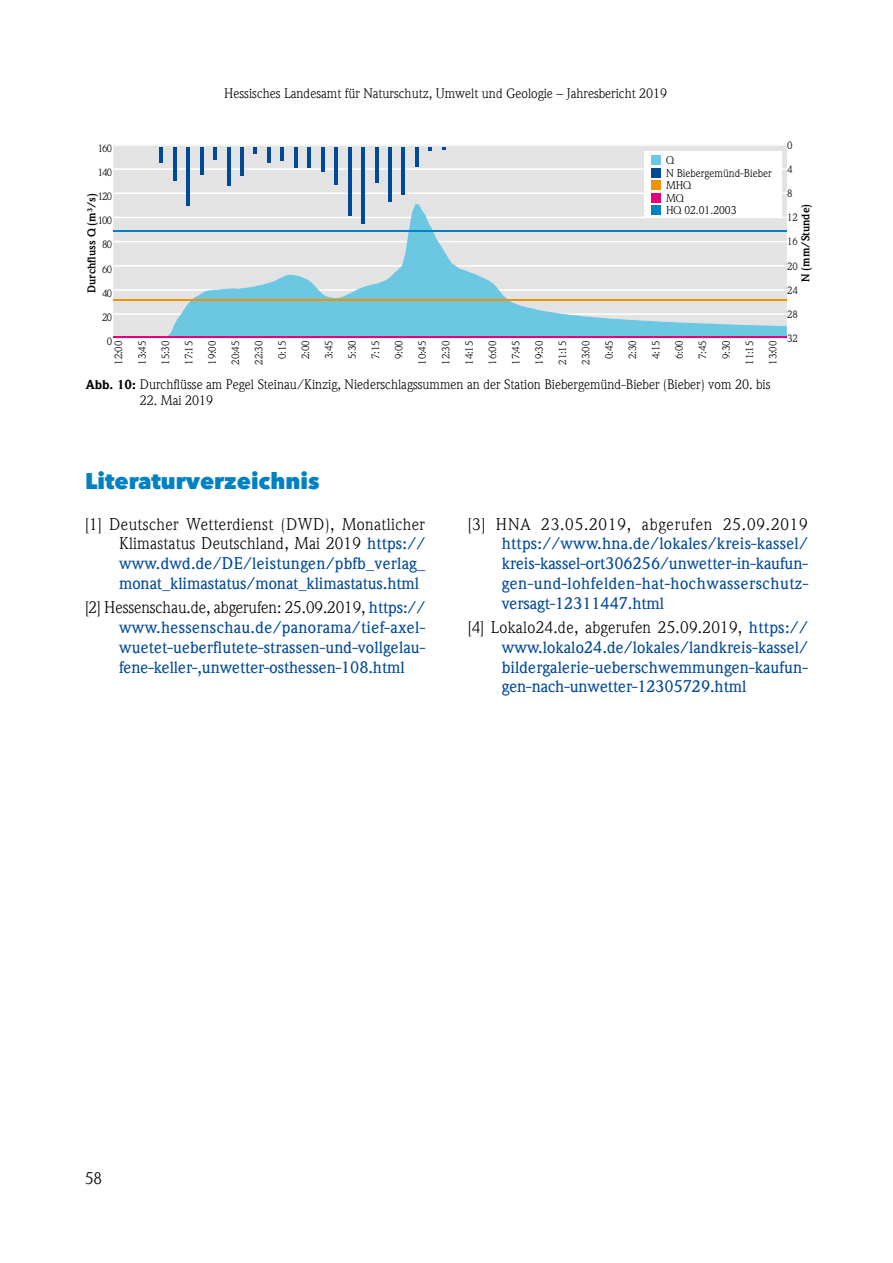
<style>
.page{position:relative;width:893px;height:1263px;background:#fff}
.page>*{position:absolute;margin:0;border:0;box-sizing:border-box;transform-origin:0 0}
.t1{font:800 22.5px "Avenir Next LT Pro";color:#0081c3}
.t2{font:500 16.5px/19.8px "ITC Weidemann Com";letter-spacing:-.005em;color:#004996;text-align:justify}
.t3{font:16.5px "ITC Weidemann Com";letter-spacing:.05em;color:#000}
.t4{font:13.5px "ITC Weidemann Com";color:#000}
.t5{font:11.1px/12.5px "ITC Weidemann Com";color:#000}
.t6{font:700 11.1px "ITC Weidemann Com";color:#000}
.t7{font:10.35px "ITC Weidemann Com";letter-spacing:.025em;color:#000}
.s1{font-weight:900;font-size:12.75px}
.s2{font-weight:400;color:#000}
</style>
<div class="page">
<div style="left:113px;top:145px;width:674px;height:193px;background:#e3e3e3"></div>
<hr style="left:112px;top:313px;width:676px;height:2px;background:#fff">
<hr style="left:112px;top:289px;width:676px;height:2px;background:#fff">
<hr style="left:112px;top:265px;width:676px;height:2px;background:#fff">
<hr style="left:112px;top:241px;width:676px;height:1px;background:#fff">
<hr style="left:112px;top:217px;width:676px;height:1px;background:#fff">
<hr style="left:112px;top:193px;width:676px;height:1px;background:#fff">
<hr style="left:112px;top:168px;width:676px;height:2px;background:#fff">
<hr style="left:112px;top:144px;width:676px;height:2px;background:#fff">
<svg style="left:114px;top:204px;width:673px;height:132px"></svg>
<hr style="left:160px;top:147px;width:3px;height:15px;background:#004996">
<hr style="left:173px;top:147px;width:3px;height:33px;background:#004996">
<hr style="left:186px;top:147px;width:4px;height:58px;background:#004996">
<hr style="left:200px;top:147px;width:3px;height:27px;background:#004996">
<hr style="left:213px;top:147px;width:4px;height:13px;background:#004996">
<hr style="left:227px;top:147px;width:3px;height:39px;background:#004996">
<hr style="left:240px;top:147px;width:4px;height:29px;background:#004996">
<svg style="left:254px;top:147px;width:3px;height:7px"></svg>
<hr style="left:267px;top:147px;width:4px;height:16px;background:#004996">
<svg style="left:281px;top:147px;width:3px;height:13px"></svg>
<hr style="left:294px;top:147px;width:3px;height:21px;background:#004996">
<hr style="left:308px;top:147px;width:3px;height:21px;background:#004996">
<hr style="left:321px;top:147px;width:3px;height:24px;background:#004996">
<hr style="left:334px;top:147px;width:4px;height:38px;background:#004996">
<hr style="left:348px;top:147px;width:3px;height:69px;background:#004996">
<hr style="left:361px;top:147px;width:4px;height:77px;background:#004996">
<hr style="left:375px;top:147px;width:3px;height:35px;background:#004996">
<hr style="left:388px;top:147px;width:4px;height:55px;background:#004996">
<hr style="left:402px;top:147px;width:3px;height:47px;background:#004996">
<hr style="left:415px;top:147px;width:4px;height:20px;background:#004996">
<div style="left:644px;top:151px;width:138px;height:66px;background:#fff"></div>
<div style="left:652px;top:156px;width:9px;height:9px;background:#6cc7e2"></div>
<div style="left:652px;top:168px;width:9px;height:9px;background:#004996"></div>
<div style="left:652px;top:181px;width:9px;height:9px;background:#f39200"></div>
<div style="left:652px;top:193px;width:9px;height:9px;background:#e6007d"></div>
<div style="left:652px;top:206px;width:9px;height:9px;background:#0081c3"></div>
<hr style="left:113px;top:299px;width:674px;height:2px;background:#f39200">
<hr style="left:113px;top:230px;width:674px;height:2px;background:#0081c3">
<hr style="left:113px;top:336px;width:674px;height:2px;background:#e6007d">
<p class="t7" style="left:98px;top:142px;width:16px">160</p>
<p class="t4" style="left:224px;top:86px;width:444px">Hessisches Landesamt für Naturschutz, Umwelt und Geologie – Jahresbericht 2019</p>
<p class="t7" style="left:787px;top:139px;width:7px">0</p>
<p class="t5" style="left:666px;top:154px;width:107px">Q<br>N Biebergemünd-Bieber<br>MHQ<br>MQ<br>HQ 02.01.2003</p>
<p class="t7" style="left:787px;top:163px;width:7px">4</p>
<p class="t7" style="left:98px;top:166px;width:16px">140</p>
<p class="t7" style="left:787px;top:187px;width:7px">8</p>
<p class="t7" style="left:98px;top:190px;width:16px">120</p>
<p class="t6" style="left:85px;top:293px;width:101px;rotate:-90deg">Durchfluss Q (m³/s)</p>
<p class="t6" style="left:799px;top:282px;width:80px;rotate:-90deg">N (mm/Stunde)</p>
<p class="t7" style="left:787px;top:212px;width:12px">12</p>
<p class="t7" style="left:98px;top:215px;width:16px">100</p>
<p class="t7" style="left:787px;top:236px;width:12px">16</p>
<p class="t7" style="left:102px;top:239px;width:12px">80</p>
<p class="t7" style="left:787px;top:260px;width:12px">20</p>
<p class="t7" style="left:102px;top:263px;width:12px">60</p>
<p class="t7" style="left:787px;top:284px;width:12px">24</p>
<p class="t7" style="left:102px;top:287px;width:12px">40</p>
<p class="t7" style="left:102px;top:311px;width:12px">20</p>
<p class="t7" style="left:107px;top:335px;width:7px">0</p>
<p class="t7" style="left:113px;top:365px;width:26px;rotate:-90deg">12:00</p>
<p class="t7" style="left:136px;top:365px;width:26px;rotate:-90deg">13:45</p>
<p class="t7" style="left:159px;top:365px;width:26px;rotate:-90deg">15:30</p>
<p class="t7" style="left:183px;top:365px;width:26px;rotate:-90deg">17:15</p>
<p class="t7" style="left:206px;top:365px;width:26px;rotate:-90deg">19:00</p>
<p class="t7" style="left:229px;top:365px;width:26px;rotate:-90deg">20:45</p>
<p class="t7" style="left:253px;top:365px;width:26px;rotate:-90deg">22:30</p>
<p class="t7" style="left:276px;top:359px;width:21px;rotate:-90deg">0:15</p>
<p class="t7" style="left:299px;top:359px;width:21px;rotate:-90deg">2:00</p>
<p class="t7" style="left:323px;top:359px;width:21px;rotate:-90deg">3:45</p>
<p class="t7" style="left:346px;top:359px;width:21px;rotate:-90deg">5:30</p>
<p class="t7" style="left:370px;top:359px;width:21px;rotate:-90deg">7:15</p>
<p class="t7" style="left:393px;top:359px;width:21px;rotate:-90deg">9:00</p>
<p class="t7" style="left:416px;top:365px;width:26px;rotate:-90deg">10:45</p>
<p class="t7" style="left:440px;top:365px;width:26px;rotate:-90deg">12:30</p>
<p class="t7" style="left:463px;top:365px;width:26px;rotate:-90deg">14:15</p>
<p class="t7" style="left:486px;top:365px;width:26px;rotate:-90deg">16:00</p>
<p class="t7" style="left:510px;top:365px;width:26px;rotate:-90deg">17:45</p>
<p class="t7" style="left:533px;top:365px;width:26px;rotate:-90deg">19:30</p>
<p class="t7" style="left:556px;top:365px;width:26px;rotate:-90deg">21:15</p>
<p class="t7" style="left:580px;top:365px;width:26px;rotate:-90deg">23:00</p>
<p class="t7" style="left:603px;top:359px;width:21px;rotate:-90deg">0:45</p>
<p class="t7" style="left:627px;top:359px;width:21px;rotate:-90deg">2:30</p>
<p class="t7" style="left:650px;top:359px;width:21px;rotate:-90deg">4:15</p>
<p class="t7" style="left:673px;top:359px;width:21px;rotate:-90deg">6:00</p>
<p class="t7" style="left:697px;top:359px;width:21px;rotate:-90deg">7:45</p>
<p class="t7" style="left:720px;top:359px;width:21px;rotate:-90deg">9:30</p>
<p class="t7" style="left:743px;top:365px;width:26px;rotate:-90deg">11:15</p>
<p class="t7" style="left:767px;top:365px;width:26px;rotate:-90deg">13:00</p>
<p class="t4" style="left:86px;top:376px;width:686px"><span class="s1">Abb. 10:</span> Durchflüsse am Pegel Steinau/Kinzig, Niederschlagssummen an der Station Biebergemünd-Bieber (Bieber) vom 20. bis</p>
<p class="t4" style="left:140px;top:392px;width:75px">22. Mai 2019</p>
<p class="t7" style="left:787px;top:308px;width:12px">28</p>
<p class="t7" style="left:787px;top:332px;width:12px">32</p>
<h1 class="t1" style="left:85px;top:467px;width:236px">Literaturverzeichnis</h1>
<p class="t2" style="left:119px;top:515px;width:308px;text-indent:-34px"><span class="s2">[1] Deutscher Wetterdienst (DWD), Monatlicher Klimastatus Deutschland, Mai 2019</span> https:// www.dwd.de/DE/leistungen/pbfb_verlag_ monat_klimastatus/monat_klimastatus.html</p>
<p class="t2" style="left:119px;top:598px;width:308px;text-indent:-34px"><span class="s2">[2] Hessenschau.de, abgerufen: 25.09.2019,</span> https:// www.hessenschau.de/panorama/tief-axel&shy;wuetet-ueberflutete-strassen-und-vollgelau&shy;fene-keller-,unwetter-osthessen-108.html</p>
<p class="t3" style="left:468px;top:514px;width:342px">[3] HNA 23.05.2019, abgerufen 25.09.2019</p>
<p class="t2" style="left:502px;top:534px;width:308px">https://www.hna.de/lokales/kreis-kassel/ kreis-kassel-ort306256/unwetter-in-kaufun&shy;gen-und-lohfelden-hat-hochwasserschutz&shy;versagt-12311447.html</p>
<p class="t2" style="left:502px;top:618px;width:308px;text-indent:-34px"><span class="s2">[4] Lokalo24.de, abgerufen 25.09.2019,</span> https:// www.lokalo24.de/lokales/landkreis-kassel/ bildergalerie-ueberschwemmungen-kaufun&shy;gen-nach-unwetter-12305729.html</p>
<p class="t3" style="left:85px;top:1169px;width:19px">58</p>
</div>
